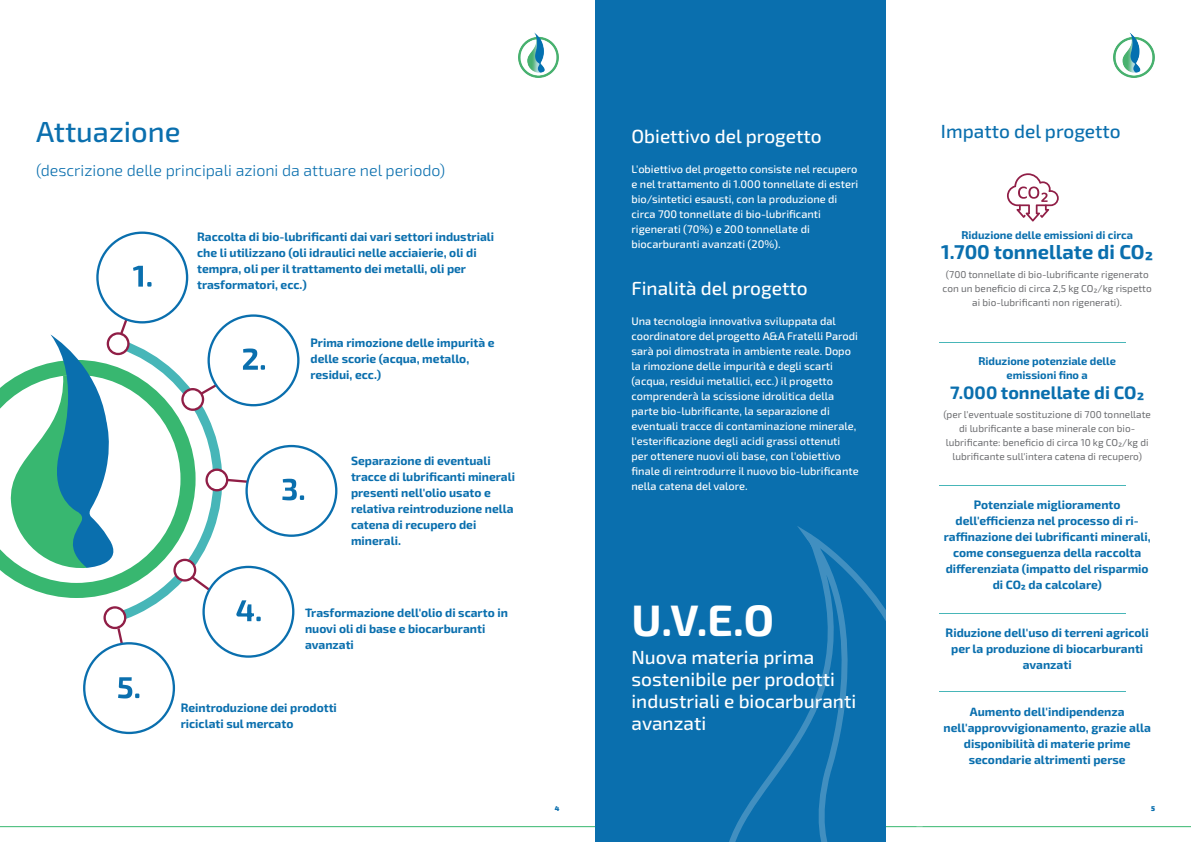
<style>
.page{position:relative;width:1191px;height:842px;background:#fff}
.page>*{position:absolute;margin:0;border:0;box-sizing:border-box;transform-origin:0 0}
.t1{font:700 44px "Exo 2";color:#fff}
.t2{font:500 29px "Exo 2";color:#0a6fae}
.t3{font:700 20px "Exo 2";color:#0a6fae}
.t4{font:500 19px/22px "Exo 2";color:#fff}
.t5{font:500 19px "Exo 2";color:#0a6fae}
.t6{font:700 18px "Exo 2";color:#0a6fae}
.t7{font:300 16px "Exo 2";color:#0a6fae}
.t8{font:700 12px/16px "Exo 2";color:#0a6fae}
.t9{font:500 11px/15px "Exo 2";color:#fff}
.t10{font:700 11px/14px "Exo 2";color:#0a6fae;text-align:center}
.t11{font:10px/14px "Exo 2";color:#6c6d70;text-align:center}
.t12{font:900 7px "Exo 2";color:#0a6fae}
</style>
<div class="page">
<hr style="left:0;top:826px;width:595px;height:1px;background:#38b770">
<img style="left:518px;top:32px;width:41px;height:45px">
<hr style="left:595px;top:826px;width:596px;height:1px;background:#38b770">
<img style="left:1113px;top:32px;width:41px;height:45px">
<div style="left:595px;top:0;width:291px;height:842px;background:#0a6fae"></div>
<svg style="left:1007px;top:173px;width:51px;height:48px"></svg>
<hr style="left:939px;top:342px;width:187px;height:1px;background:#47b6b8">
<hr style="left:939px;top:486px;width:187px;height:1px;background:#47b6b8">
<hr style="left:939px;top:613px;width:187px;height:1px;background:#47b6b8">
<hr style="left:939px;top:691px;width:187px;height:1px;background:#47b6b8">
<svg style="left:729px;top:532px;width:227px;height:310px"></svg>
<svg style="left:0;top:382px;width:7px;height:194px"></svg>
<svg style="left:7px;top:232px;width:330px;height:502px"></svg>
<h2 class="t2" style="left:36px;top:113px;width:146px">Attuazione</h2>
<h3 class="t5" style="left:941px;top:119px;width:181px">Impatto del progetto</h3>
<h3 class="t4" style="left:631px;top:125px;width:192px">Obiettivo del progetto</h3>
<p class="t9" style="left:631px;top:161px;width:228px">L'obiettivo del progetto consiste nel recupero e nel trattamento di 1.000 tonnellate di esteri bio/sintetici esausti, con la produzione di circa 700 tonnellate di bio-lubrificanti rigenerati (70%) e 200 tonnellate di biocarburanti avanzati (20%).</p>
<h3 class="t4" style="left:631px;top:276px;width:178px">Finalità del progetto</h3>
<p class="t9" style="left:631px;top:313px;width:229px">Una tecnologia innovativa sviluppata dal coordinatore del progetto A&amp;A Fratelli Parodi sarà poi dimostrata in ambiente reale. Dopo la rimozione delle impurità e degli scarti (acqua, residui metallici, ecc.) il progetto comprenderà la scissione idrolitica della parte bio-lubrificante, la separazione di eventuali tracce di contaminazione minerale, l'esterificazione degli acidi grassi ottenuti per ottenere nuovi oli base, con l'obiettivo finale di reintrodurre il nuovo bio-lubrificante nella catena del valore.</p>
<h3 class="t7" style="left:36px;top:160px;width:411px">(descrizione delle principali azioni da attuare nel periodo)</h3>
<p class="t10" style="left:961px;top:227px;width:173px">Riduzione delle emissioni di circa</p>
<p class="t8" style="left:197px;top:229px;width:298px">Raccolta di bio-lubrificanti dai vari settori industriali che li utilizzano (oli idraulici nelle acciaierie, oli di tempra, oli per il trattamento dei metalli, oli per trasformatori, ecc.)</p>
<h3 class="t3" style="left:941px;top:239px;width:213px">1.700 tonnellate di CO₂</h3>
<p class="t11" style="left:942px;top:267px;width:211px">(700 tonnellate di bio-lubrificante rigenerato con un beneficio di circa 2,5 kg CO₂/kg rispetto ai bio-lubrificanti non rigenerati).</p>
<p class="t8" style="left:310px;top:334px;width:186px">Prima rimozione delle impurità e delle scorie (acqua, metallo, residui, ecc.)</p>
<p class="t10" style="left:978px;top:354px;width:139px">Riduzione potenziale delle emissioni fino a</p>
<h3 class="t6" style="left:950px;top:381px;width:196px">7.000 tonnellate di CO₂</h3>
<p class="t11" style="left:943px;top:407px;width:209px">(per l'eventuale sostituzione di 700 tonnellate di lubrificante a base minerale con bio&shy;lubrificante: beneficio di circa 10 kg CO₂/kg di lubrificante sull'intera catena di recupero)</p>
<p class="t8" style="left:351px;top:453px;width:165px">Separazione di eventuali tracce di lubrificanti minerali presenti nell'olio usato e relativa reintroduzione nella catena di recupero dei minerali.</p>
<p class="t8" style="left:943px;top:496px;width:208px;text-align:center">Potenziale miglioramento dell'efficienza nel processo di ri&shy;raffinazione dei lubrificanti minerali, come conseguenza della raccolta differenziata (impatto del risparmio di CO₂ da calcolare)</p>
<p class="t8" style="left:945px;top:624px;width:205px;text-align:center">Riduzione dell'uso di terreni agricoli per la produzione di biocarburanti avanzati</p>
<h1 class="t1" style="left:631px;top:592px;width:144px">U.V.E.O</h1>
<h3 class="t4" style="left:631px;top:645px;width:226px">Nuova materia prima sostenibile per prodotti industriali e biocarburanti avanzati</h3>
<p class="t8" style="left:305px;top:604px;width:204px">Trasformazione dell'olio di scarto in nuovi oli di base e biocarburanti avanzati</p>
<p class="t8" style="left:181px;top:699px;width:158px">Reintroduzione dei prodotti riciclati sul mercato</p>
<p class="t8" style="left:943px;top:703px;width:209px;text-align:center">Aumento dell'indipendenza nell'approvvigionamento, grazie alla disponibilità di materie prime secondarie altrimenti perse</p>
<p class="t12" style="left:555px;top:804px;width:6px">4</p>
<p class="t12" style="left:1151px;top:804px;width:5px">5</p>
</div>
